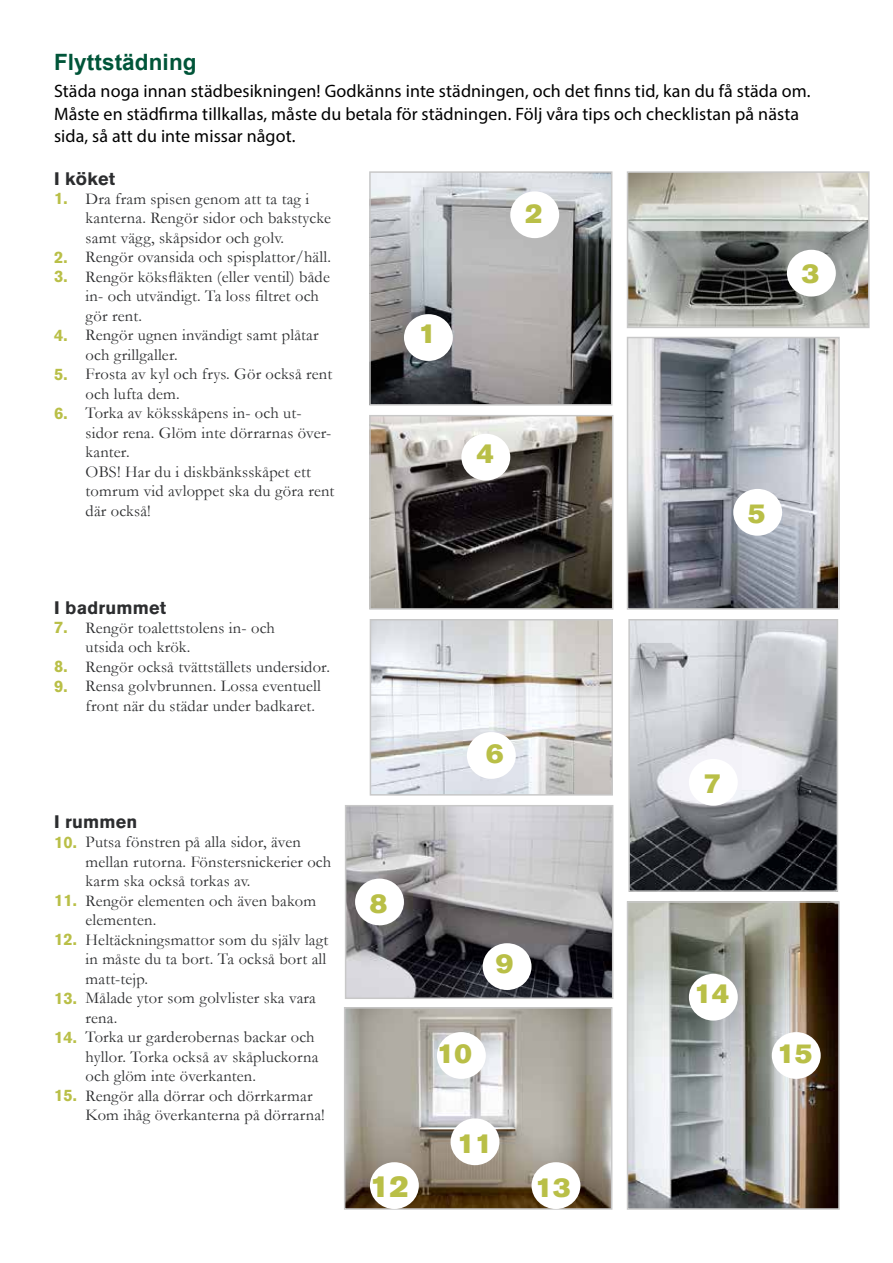
<style>
.page{position:relative;width:893px;height:1263px;background:#fff}
.page>*{position:absolute;margin:0;border:0;box-sizing:border-box;transform-origin:0 0}
.t1{font:30px "Akzidenz Grotesk BQ Super";color:#b9bf47}
.t2{font:27px "Akzidenz Grotesk BQ Super";letter-spacing:.01em;color:#b9bf47}
.t3{font:700 22.5px "Arial";letter-spacing:.005em;color:#005539}
.t4{font:18px/22.5px "Myriad Pro";letter-spacing:.005em;color:#000}
.t5{font:700 18px "Akzidenz Grotesk BQ";letter-spacing:.01em;color:#2c2d2f}
.t6{font:16.5px/19.5px "Garamond";letter-spacing:.01em;color:#2c2d2f}
.s1{font-family:"Akzidenz Grotesk BQ";font-weight:700;color:#b9bf47}
</style>
<div class="page">
<img style="left:372px;top:174px;width:237px;height:229px">
<div style="left:369px;top:171px;width:243px;height:235px;border:2px solid #c8c8c8"></div>
<div style="left:404px;top:314px;width:49px;height:47px;background:#fff;border-radius:50%"></div>
<div style="left:510px;top:191px;width:49px;height:47px;background:#fff;border-radius:50%"></div>
<img style="left:630px;top:174px;width:237px;height:151px">
<div style="left:627px;top:171px;width:243px;height:157px;border:2px solid #c8c8c8"></div>
<div style="left:787px;top:250px;width:49px;height:47px;background:#fff;border-radius:50%"></div>
<img style="left:372px;top:418px;width:238px;height:189px">
<div style="left:369px;top:415px;width:244px;height:195px;border:2px solid #c8c8c8"></div>
<div style="left:461px;top:434px;width:49px;height:46px;background:#fff;border-radius:50%"></div>
<img style="left:630px;top:340px;width:207px;height:267px">
<div style="left:627px;top:337px;width:213px;height:273px;border:2px solid #c8c8c8"></div>
<div style="left:733px;top:489px;width:49px;height:47px;background:#fff;border-radius:50%"></div>
<img style="left:373px;top:622px;width:237px;height:171px">
<div style="left:370px;top:619px;width:243px;height:177px;border:2px solid #c8c8c8"></div>
<div style="left:467px;top:732px;width:49px;height:47px;background:#fff;border-radius:50%"></div>
<img style="left:631px;top:622px;width:204px;height:267px">
<div style="left:628px;top:619px;width:210px;height:273px;border:2px solid #c8c8c8"></div>
<div style="left:689px;top:759px;width:49px;height:47px;background:#fff;border-radius:50%"></div>
<img style="left:348px;top:808px;width:262px;height:188px">
<div style="left:345px;top:805px;width:268px;height:194px;border:2px solid #c8c8c8"></div>
<div style="left:483px;top:943px;width:48px;height:47px;background:#fff;border-radius:50%"></div>
<div style="left:355px;top:878px;width:49px;height:47px;background:#fff;border-radius:50%"></div>
<img style="left:347px;top:1010px;width:262px;height:197px">
<div style="left:344px;top:1007px;width:268px;height:203px;border:2px solid #c8c8c8"></div>
<div style="left:437px;top:1032px;width:49px;height:47px;background:#fff;border-radius:50%"></div>
<div style="left:451px;top:1118px;width:48px;height:47px;background:#fff;border-radius:50%"></div>
<div style="left:370px;top:1162px;width:49px;height:47px;background:#fff;border-radius:50%"></div>
<div style="left:531px;top:1162px;width:49px;height:47px;background:#fff;border-radius:50%"></div>
<img style="left:630px;top:904px;width:207px;height:303px">
<div style="left:627px;top:901px;width:213px;height:309px;border:2px solid #c8c8c8"></div>
<div style="left:689px;top:974px;width:49px;height:46px;background:#fff;border-radius:50%"></div>
<div style="left:772px;top:1032px;width:49px;height:47px;background:#fff;border-radius:50%"></div>
<h1 class="t3" style="left:54px;top:47px;width:144px">Flyttstädning</h1>
<p class="t4" style="left:54px;top:80px;width:758px">Städa noga innan städbesikningen! Godkänns inte städningen, och det fnns tid, kan du få städa om.<br>Måste en städfrma tillkallas, måste du betala för städningen. Följ våra tips och checklistan på nästa sida, så att du inte missar något.</p>
<h2 class="t5" style="left:54px;top:168px;width:63px">I köket</h2>
<p class="t6" style="left:86px;top:188px;width:247px;text-indent:-32px"><span class="s1">1.</span> Dra fram spisen genom att ta tag i kanterna. Rengör sidor och bakstycke samt vägg, skåpsidor och golv.</p>
<p class="t6" style="left:54px;top:247px;width:278px"><span class="s1">2.</span> Rengör ovansida och spisplattor/häll.</p>
<p class="t6" style="left:86px;top:266px;width:246px;text-indent:-32px"><span class="s1">3.</span> Rengör köksfläkten (eller ventil) både in- och utvändigt. Ta loss filtret och gör rent.</p>
<p class="t6" style="left:86px;top:325px;width:234px;text-indent:-32px"><span class="s1">4.</span> Rengör ugnen invändigt samt plåtar och grillgaller.</p>
<p class="t6" style="left:86px;top:364px;width:248px;text-indent:-32px"><span class="s1">5.</span> Frosta av kyl och frys. Gör också rent och lufta dem.</p>
<p class="t6" style="left:86px;top:403px;width:250px;text-indent:-32px"><span class="s1">6.</span> Torka av köksskåpens in- och ut&shy;sidor rena. Glöm inte dörrarnas över&shy;kanter.<br>OBS! Har du i diskbänksskåpet ett tomrum vid avloppet ska du göra rent där också!</p>
<p class="t2" style="left:525px;top:198px;width:19px">2</p>
<p class="t2" style="left:802px;top:258px;width:19px">3</p>
<p class="t2" style="left:418px;top:318px;width:19px">1</p>
<p class="t2" style="left:477px;top:438px;width:19px">4</p>
<p class="t2" style="left:748px;top:498px;width:19px">5</p>
<h4 class="t5" style="left:54px;top:597px;width:114px">I badrummet</h4>
<p class="t6" style="left:86px;top:617px;width:191px;text-indent:-32px"><span class="s1">7.</span> Rengör toalettstolens in- och utsida och krök.</p>
<p class="t6" style="left:54px;top:656px;width:277px"><span class="s1">8.</span> Rengör också tvättställets undersidor.</p>
<p class="t6" style="left:86px;top:676px;width:237px;text-indent:-32px"><span class="s1">9.</span> Rensa golvbrunnen. Lossa eventuell front när du städar under badkaret.</p>
<h4 class="t5" style="left:54px;top:812px;width:85px">I rummen</h4>
<p class="t6" style="left:86px;top:832px;width:247px;text-indent:-32px"><span class="s1">10.</span> Putsa fönstren på alla sidor, även mellan rutorna. Fönstersnickerier och karm ska också torkas av.</p>
<p class="t6" style="left:86px;top:890px;width:232px;text-indent:-32px"><span class="s1">11.</span> Rengör elementen och även bakom elementen.</p>
<p class="t6" style="left:86px;top:929px;width:244px;text-align:justify;text-indent:-32px"><span class="s1">12.</span> Heltäckningsmattor som du själv lagt in måste du ta bort. Ta också bort all matt-tejp.</p>
<p class="t6" style="left:86px;top:988px;width:232px;text-indent:-32px"><span class="s1">13.</span> Målade ytor som golvlister ska vara rena.</p>
<p class="t6" style="left:86px;top:1027px;width:234px;text-indent:-32px"><span class="s1">14.</span> Torka ur garderobernas backar och hyllor. Torka också av skåpluckorna och glöm inte överkanten.</p>
<p class="t6" style="left:54px;top:1085px;width:260px"><span class="s1">15.</span> Rengör alla dörrar och dörrkarmar</p>
<p class="t6" style="left:86px;top:1105px;width:241px">Kom ihåg överkanterna på dörrarna!</p>
<p class="t2" style="left:370px;top:888px;width:19px">8</p>
<p class="t2" style="left:486px;top:738px;width:19px">6</p>
<p class="t2" style="left:496px;top:948px;width:19px">9</p>
<p class="t2" style="left:437px;top:1038px;width:37px">10</p>
<p class="t2" style="left:457px;top:1128px;width:37px">11</p>
<p class="t1" style="left:370px;top:1169px;width:41px">12</p>
<p class="t2" style="left:535px;top:1172px;width:37px">13</p>
<p class="t2" style="left:704px;top:768px;width:19px">7</p>
<p class="t2" style="left:694px;top:978px;width:37px">14</p>
<p class="t2" style="left:777px;top:1038px;width:37px">15</p>
</div>
